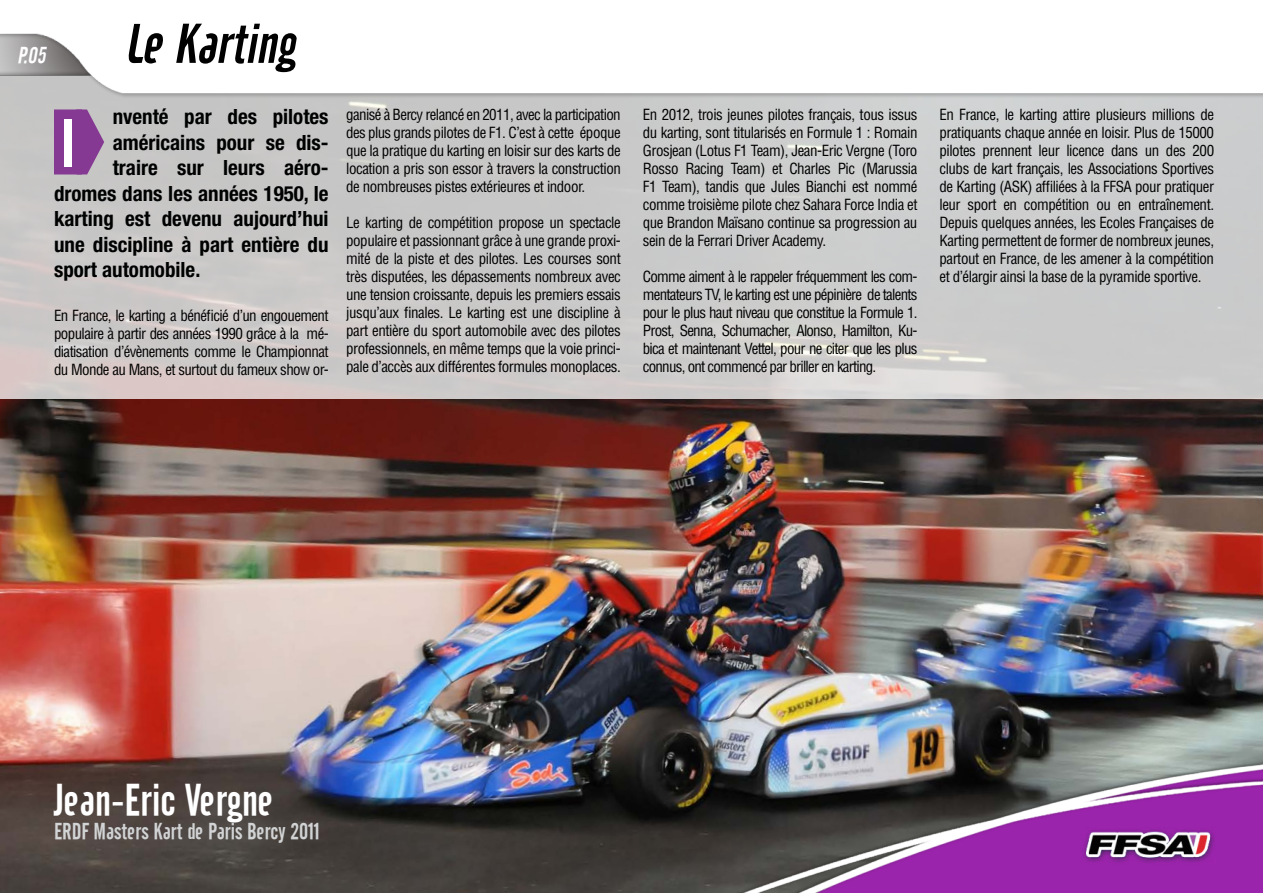
<style>
.page{position:relative;width:1263px;height:893px;background:#fff}
.page>*{position:absolute;margin:0;border:0;box-sizing:border-box;transform-origin:0 0}
.t1{font:66.9px "Cafeta";color:#fff}
.t2{font:italic 55.5px "Cafeta";color:#000}
.t3{font:43.5px "Cafeta";color:#fff}
.t4{font:22.5px "Cafeta";color:#d1d3d4}
.t5{font:italic 22.5px "Cafeta";color:#fff}
.t6{font:700 condensed 21px "Helvetica Neue LT Std";color:#000101}
.t7{font:condensed 15px/18px "Helvetica LT Std";letter-spacing:-.03em;color:#000;text-align:justify}
</style>
<div class="page">
<img style="left:0;top:33px;width:1263px;height:860px">
<h3 class="t5" style="left:17px;top:42px;width:34px">P.05</h3>
<h2 class="t2" style="left:123px;top:13px;width:185px">LeKarting</h2>
<h3 class="t6" style="left:113px;top:104px;width:217px">nventé par des pilotes</h3>
<h3 class="t6" style="left:113px;top:130px;width:217px">américains pour se dis-</h3>
<h3 class="t6" style="left:113px;top:155px;width:217px">traire sur leurs aéro-</h3>
<h3 class="t6" style="left:54px;top:181px;width:276px">dromes dans les années 1950, le</h3>
<h3 class="t6" style="left:54px;top:206px;width:276px">karting est devenu aujourd’hui</h3>
<h3 class="t6" style="left:54px;top:232px;width:276px">une discipline à part entière du</h3>
<h3 class="t6" style="left:54px;top:257px;width:148px">sport automobile.</h3>
<p class="t7" style="left:54px;top:306px;width:276px">En France, le karting a bénéficié d’un engouement populaire à partir des années 1990 grâce à la mé&shy;diatisation d’évènements comme le Championnat du Monde au Mans, et surtout du fameux show or-</p>
<h1 class="t1" style="left:60px;top:106px;width:16px">I</h1>
<p class="t7" style="left:346px;top:106px;width:276px">ganisé à Bercy relancé en 2011, avec la participation des plus grands pilotes de F1. C’est à cette époque que la pratique du karting en loisir sur des karts de location a pris son essor à travers la construction de nombreuses pistes extérieures et indoor.</p>
<p class="t7" style="left:346px;top:214px;width:276px">Le karting de compétition propose un spectacle populaire et passionnant grâce à une grande proxi&shy;mité de la piste et des pilotes. Les courses sont très disputées, les dépassements nombreux avec une tension croissante, depuis les premiers essais jusqu’aux finales. Le karting est une discipline à part entière du sport automobile avec des pilotes professionnels, en même temps que la voie princi&shy;pale d’accès aux différentes formules monoplaces.</p>
<p class="t7" style="left:643px;top:106px;width:276px">En 2012, trois jeunes pilotes français, tous issus du karting, sont titularisés en Formule 1 : Romain Grosjean (Lotus F1 Team), Jean-Eric Vergne (Toro Rosso Racing Team) et Charles Pic (Marussia F1 Team), tandis que Jules Bianchi est nommé comme troisième pilote chez Sahara Force India et que Brandon Maïsano continue sa progression au sein de la Ferrari Driver Academy.</p>
<p class="t7" style="left:643px;top:268px;width:276px">Comme aiment à le rappeler fréquemment les com&shy;mentateurs TV, le karting est une pépinière de talents pour le plus haut niveau que constitue la Formule 1.<br>Prost, Senna, Schumacher, Alonso, Hamilton, Ku&shy;bica et maintenant Vettel, pour ne citer que les plus connus, ont commencé par briller en karting.</p>
<p class="t7" style="left:939px;top:106px;width:276px">En France, le karting attire plusieurs millions de pratiquants chaque année en loisir. Plus de 15000 pilotes prennent leur licence dans un des 200 clubs de kart français, les Associations Sportives de Karting (ASK) affiliées à la FFSA pour pratiquer leur sport en compétition ou en entraînement.<br>Depuis quelques années, les Ecoles Françaises de Karting permettent de former de nombreux jeunes, partout en France, de les amener à la compétition et d’élargir ainsi la base de la pyramide sportive.</p>
<h3 class="t3" style="left:54px;top:776px;width:221px">Jean-Eric Vergne</h3>
<h3 class="t4" style="left:54px;top:819px;width:268px">ERDF Masters Kart de Paris Bercy 2011</h3>
</div>
